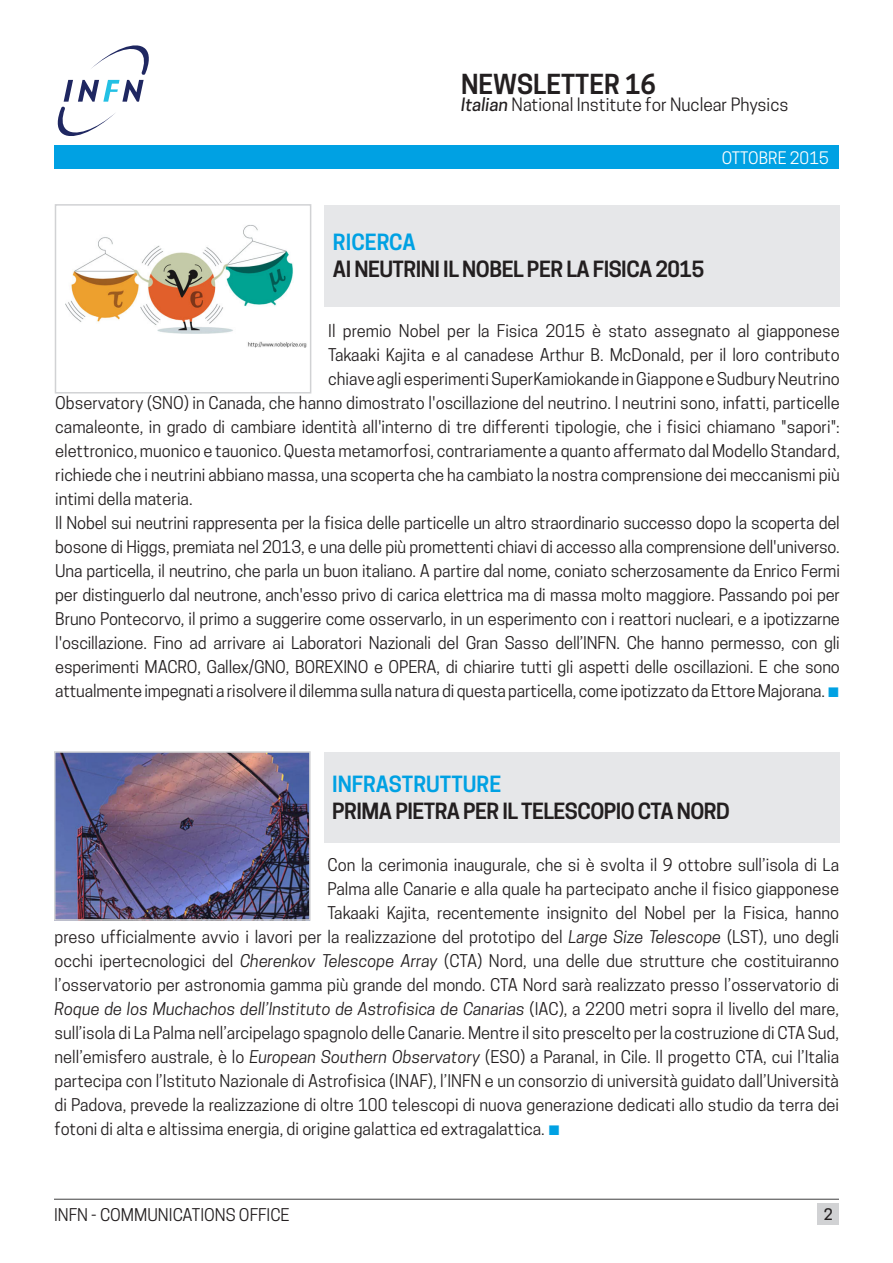
<style>
.page{position:relative;width:893px;height:1263px;background:#fff}
.page>*{position:absolute;margin:0;border:0;box-sizing:border-box;transform-origin:0 0}
.t1{font:600 25.95px "Cooper Hewitt";color:#231f20}
.t2{font:600 21px "Cooper Hewitt";letter-spacing:-.025em;color:#231f20}
.t3{font:600 21px "Cooper Hewitt";color:#00a1e3}
.t4{font:17.25px "Cooper Hewitt";color:#231f20}
.t5{font:16.5px/24px "Cooper Hewitt";color:#231f20;text-align:justify}
.t6{font:italic 16.5px "Cooper Hewitt";color:#231f20}
.t7{font:16.2px "Cooper Hewitt";color:#fff}
.t8{font:500 15px "Cooper Hewitt";color:#231f20}
.s1{font-weight:500;font-style:italic}
.s2{font-size:18px;color:#00a1e3}
.s3{font-style:italic}
.s4{font-style:normal}
</style>
<div class="page">
<hr style="left:54px;top:1199px;width:785px;height:1px;background:#3e3e3f">
<div style="left:818px;top:1203px;width:21px;height:22px;background:#d1d2d4"></div>
<img style="left:65px;top:225px;width:242px;height:123px">
<div style="left:55px;top:204px;width:256px;height:189px;border:2px solid #d1d2d4"></div>
<div style="left:324px;top:205px;width:516px;height:101px;background:#e6e7e9"></div>
<svg style="left:57px;top:45px;width:92px;height:91px"></svg>
<div style="left:54px;top:146px;width:785px;height:23px;background:#00a1e3"></div>
<img style="left:57px;top:754px;width:251px;height:164px">
<div style="left:54px;top:751px;width:257px;height:170px;border:2px solid #d1d2d4"></div>
<div style="left:324px;top:752px;width:515px;height:90px;background:#e6e7e9"></div>
<p class="t1" style="left:461px;top:69px;width:197px">NEWSLETTER 16</p>
<p class="t4" style="left:461px;top:95px;width:329px"><span class="s1">Italian</span> National Institute for Nuclear Physics</p>
<p class="t7" style="left:722px;top:148px;width:108px">OTTOBRE 2015</p>
<p class="t3" style="left:333px;top:230px;width:84px">RICERCA</p>
<p class="t2" style="left:333px;top:257px;width:373px">AI NEUTRINI IL NOBEL PER LA FISICA 2015</p>
<p class="t5" style="left:328px;top:319px;width:513px">Il premio Nobel per la Fisica 2015 è stato assegnato al giapponese</p>
<p class="t5" style="left:328px;top:343px;width:513px">Takaaki Kajita e al canadese Arthur B. McDonald, per il loro contributo</p>
<p class="t5" style="left:328px;top:367px;width:513px">chiave agli esperimenti SuperKamiokande in Giappone e Sudbury Neutrino</p>
<p class="t5" style="left:55px;top:391px;width:786px">Observatory (SNO) in Canada, che hanno dimostrato l'oscillazione del neutrino. I neutrini sono, infatti, particelle</p>
<p class="t5" style="left:55px;top:415px;width:786px">camaleonte, in grado di cambiare identità all'interno di tre differenti tipologie, che i fisici chiamano "sapori":</p>
<p class="t5" style="left:55px;top:439px;width:786px">elettronico, muonico e tauonico. Questa metamorfosi, contrariamente a quanto affermato dal Modello Standard,</p>
<p class="t5" style="left:55px;top:463px;width:786px">richiede che i neutrini abbiano massa, una scoperta che ha cambiato la nostra comprensione dei meccanismi più</p>
<p class="t5" style="left:55px;top:487px;width:139px">intimi della materia.</p>
<p class="t5" style="left:55px;top:511px;width:786px">Il Nobel sui neutrini rappresenta per la fisica delle particelle un altro straordinario successo dopo la scoperta del bosone di Higgs, premiata nel 2013, e una delle più promettenti chiavi di accesso alla comprensione dell'universo.<br>Una particella, il neutrino, che parla un buon italiano. A partire dal nome, coniato scherzosamente da Enrico Fermi per distinguerlo dal neutrone, anch'esso privo di carica elettrica ma di massa molto maggiore. Passando poi per Bruno Pontecorvo, il primo a suggerire come osservarlo, in un esperimento con i reattori nucleari, e a ipotizzarne l'oscillazione. Fino ad arrivare ai Laboratori Nazionali del Gran Sasso dell’INFN. Che hanno permesso, con gli esperimenti MACRO, Gallex/GNO, BOREXINO e OPERA, di chiarire tutti gli aspetti delle oscillazioni. E che sono attualmente impegnati a risolvere il dilemma sulla natura di questa particella, come ipotizzato da Ettore Majorana. <span class="s2">▪</span></p>
<p class="t3" style="left:332px;top:771px;width:171px">INFRASTRUTTURE</p>
<p class="t2" style="left:332px;top:798px;width:399px">PRIMA PIETRA PER IL TELESCOPIO CTA NORD</p>
<p class="t5" style="left:328px;top:853px;width:513px">Con la cerimonia inaugurale, che si è svolta il 9 ottobre sull’isola di La</p>
<p class="t5" style="left:328px;top:877px;width:513px">Palma alle Canarie e alla quale ha partecipato anche il fisico giapponese</p>
<p class="t5" style="left:328px;top:901px;width:513px">Takaaki Kajita, recentemente insignito del Nobel per la Fisica, hanno</p>
<p class="t5" style="left:55px;top:925px;width:786px">preso ufficialmente avvio i lavori per la realizzazione del prototipo del <span class="s3">Large Size Telescope</span> (LST), uno degli</p>
<p class="t5" style="left:55px;top:949px;width:786px">occhi ipertecnologici del <span class="s3">Cherenkov Telescope Array</span> (CTA) Nord, una delle due strutture che costituiranno</p>
<p class="t5" style="left:55px;top:973px;width:786px">l’osservatorio per astronomia gamma più grande del mondo. CTA Nord sarà realizzato presso l’osservatorio di</p>
<p class="t6" style="left:55px;top:999px;width:786px">Roque de los Muchachos dell’Instituto de Astrofisica de Canarias <span class="s4">(IAC), a 2200 metri sopra il livello del mare,</span></p>
<p class="t5" style="left:55px;top:1021px;width:786px">sull’isola di La Palma nell’arcipelago spagnolo delle Canarie. Mentre il sito prescelto per la costruzione di CTA Sud,</p>
<p class="t5" style="left:55px;top:1045px;width:786px">nell’emisfero australe, è lo <span class="s3">European Southern Observatory</span> (ESO) a Paranal, in Cile. Il progetto CTA, cui l’Italia</p>
<p class="t5" style="left:55px;top:1069px;width:786px">partecipa con l’Istituto Nazionale di Astrofisica (INAF), l’INFN e un consorzio di università guidato dall’Università</p>
<p class="t5" style="left:55px;top:1093px;width:786px">di Padova, prevede la realizzazione di oltre 100 telescopi di nuova generazione dedicati allo studio da terra dei</p>
<p class="t5" style="left:55px;top:1117px;width:507px">fotoni di alta e altissima energia, di origine galattica ed extragalattica. <span class="s2">▪</span></p>
<p class="t5" style="left:54px;top:1203px;width:237px">INFN - COMMUNICATIONS OFFICE</p>
<p class="t8" style="left:824px;top:1205px;width:10px">2</p>
</div>
